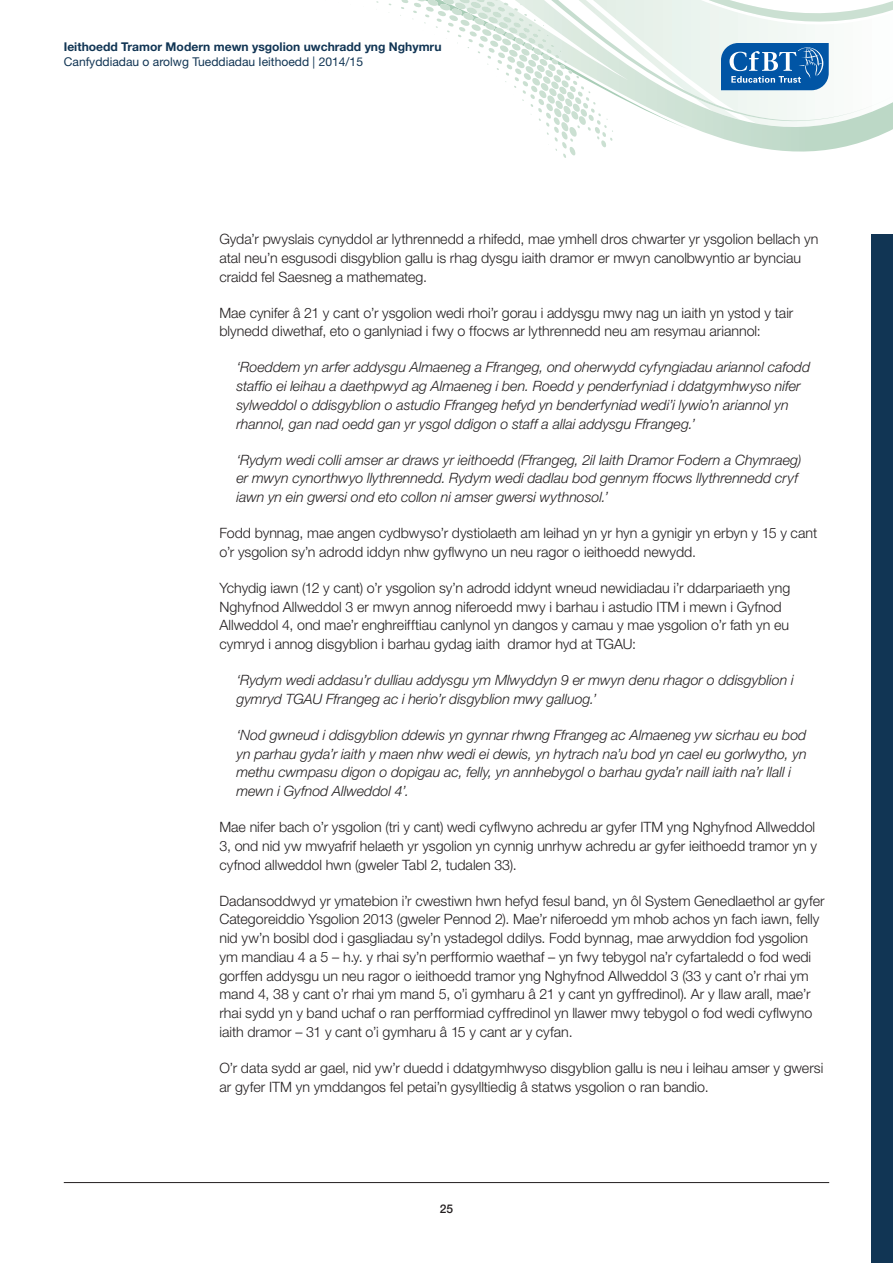
<style>
.page{position:relative;width:893px;height:1263px;background:#fff}
.page>*{position:absolute;margin:0;border:0;box-sizing:border-box;transform-origin:0 0}
.t1{font:300 14.25px/18.8px "Helvetica Neue LT Std";color:#231f20}
.t2{font:italic 300 14.25px/18.8px "Helvetica Neue LT Std";color:#231f20}
.t3{font:700 12.15px "Helvetica Neue LT Std";color:#113554}
.t4{font:12.15px "Helvetica Neue LT Std";color:#113554}
.t5{font:500 12px "Helvetica Neue LT Std";color:#231f20}
</style>
<div class="page">
<svg style="left:704px;top:132px;width:183px;height:20px"></svg>
<svg style="left:547px;top:132px;width:66px;height:26px"></svg>
<hr style="left:64px;top:1182px;width:765px;height:1px;background:#231f20">
<div style="left:872px;top:234px;width:21px;height:1029px;background:#113554"></div>
<svg style="left:376px;top:0;width:517px;height:132px"></svg>
<p class="t3" style="left:64px;top:39px;width:379px">Ieithoedd Tramor Modern mewn ysgolion uwchradd yng Nghymru</p>
<p class="t4" style="left:64px;top:55px;width:301px">Canfyddiadau o arolwg Tueddiadau Ieithoedd | 2014/15</p>
<p class="t1" style="left:219px;top:229px;width:600px">Gyda’r pwyslais cynyddol ar lythrennedd a rhifedd, mae ymhell dros chwarter yr ysgolion bellach yn atal neu’n esgusodi disgyblion gallu is rhag dysgu iaith dramor er mwyn canolbwyntio ar bynciau craidd fel Saesneg a mathemateg.</p>
<p class="t1" style="left:219px;top:303px;width:575px">Mae cynifer â 21 y cant o’r ysgolion wedi rhoi’r gorau i addysgu mwy nag un iaith yn ystod y tair blynedd diwethaf, eto o ganlyniad i fwy o ffocws ar lythrennedd neu am resymau ariannol:</p>
<p class="t2" style="left:236px;top:358px;width:575px">‘Roeddem yn arfer addysgu Almaeneg a Ffrangeg, ond oherwydd cyfyngiadau ariannol cafodd staffio ei leihau a daethpwyd ag Almaeneg i ben. Roedd y penderfyniad i ddatgymhwyso nifer sylweddol o ddisgyblion o astudio Ffrangeg hefyd yn benderfyniad wedi’i lywio’n ariannol yn rhannol, gan nad oedd gan yr ysgol ddigon o staff a allai addysgu Ffrangeg.’</p>
<p class="t2" style="left:236px;top:450px;width:566px">‘Rydym wedi colli amser ar draws yr ieithoedd (Ffrangeg, 2il Iaith Dramor Fodern a Chymraeg) er mwyn cynorthwyo llythrennedd. Rydym wedi dadlau bod gennym ffocws llythrennedd cryf iawn yn ein gwersi ond eto collon ni amser gwersi wythnosol.’</p>
<p class="t1" style="left:219px;top:523px;width:599px">Fodd bynnag, mae angen cydbwyso’r dystiolaeth am leihad yn yr hyn a gynigir yn erbyn y 15 y cant o’r ysgolion sy’n adrodd iddyn nhw gyflwyno un neu ragor o ieithoedd newydd.</p>
<p class="t1" style="left:219px;top:578px;width:572px">Ychydig iawn (12 y cant) o’r ysgolion sy’n adrodd iddynt wneud newidiadau i’r ddarpariaeth yng Nghyfnod Allweddol 3 er mwyn annog niferoedd mwy i barhau i astudio ITM i mewn i Gyfnod Allweddol 4, ond mae’r enghreifftiau canlynol yn dangos y camau y mae ysgolion o’r fath yn eu cymryd i annog disgyblion i barhau gydag iaith dramor hyd at TGAU:</p>
<p class="t2" style="left:236px;top:670px;width:559px">‘Rydym wedi addasu’r dulliau addysgu ym Mlwyddyn 9 er mwyn denu rhagor o ddisgyblion i gymryd TGAU Ffrangeg ac i herio’r disgyblion mwy galluog.’</p>
<p class="t2" style="left:236px;top:725px;width:572px">‘Nod gwneud i ddisgyblion ddewis yn gynnar rhwng Ffrangeg ac Almaeneg yw sicrhau eu bod yn parhau gyda’r iaith y maen nhw wedi ei dewis, yn hytrach na’u bod yn cael eu gorlwytho, yn methu cwmpasu digon o dopigau ac, felly, yn annhebygol o barhau gyda’r naill iaith na’r llall i mewn i Gyfnod Allweddol 4’.</p>
<p class="t1" style="left:219px;top:817px;width:599px">Mae nifer bach o’r ysgolion (tri y cant) wedi cyflwyno achredu ar gyfer ITM yng Nghyfnod Allweddol<br>3, ond nid yw mwyafrif helaeth yr ysgolion yn cynnig unrhyw achredu ar gyfer ieithoedd tramor yn y cyfnod allweddol hwn (gweler Tabl 2, tudalen 33).</p>
<p class="t1" style="left:219px;top:891px;width:607px">Dadansoddwyd yr ymatebion i’r cwestiwn hwn hefyd fesul band, yn ôl System Genedlaethol ar gyfer Categoreiddio Ysgolion 2013 (gweler Pennod 2). Mae’r niferoedd ym mhob achos yn fach iawn, felly nid yw’n bosibl dod i gasgliadau sy’n ystadegol ddilys. Fodd bynnag, mae arwyddion fod ysgolion ym mandiau 4 a 5 – h.y. y rhai sy’n perfformio waethaf – yn fwy tebygol na’r cyfartaledd o fod wedi gorffen addysgu un neu ragor o ieithoedd tramor yng Nghyfnod Allweddol 3 (33 y cant o’r rhai ym mand 4, 38 y cant o’r rhai ym mand 5, o’i gymharu â 21 y cant yn gyffredinol). Ar y llaw arall, mae’r rhai sydd yn y band uchaf o ran perfformiad cyffredinol yn llawer mwy tebygol o fod wedi cyflwyno iaith dramor – 31 y cant o’i gymharu â 15 y cant ar y cyfan.</p>
<p class="t1" style="left:219px;top:1058px;width:605px">O’r data sydd ar gael, nid yw’r duedd i ddatgymhwyso disgyblion gallu is neu i leihau amser y gwersi ar gyfer ITM yn ymddangos fel petai’n gysylltiedig â statws ysgolion o ran bandio.</p>
<p class="t5" style="left:440px;top:1202px;width:15px">25</p>
</div>
